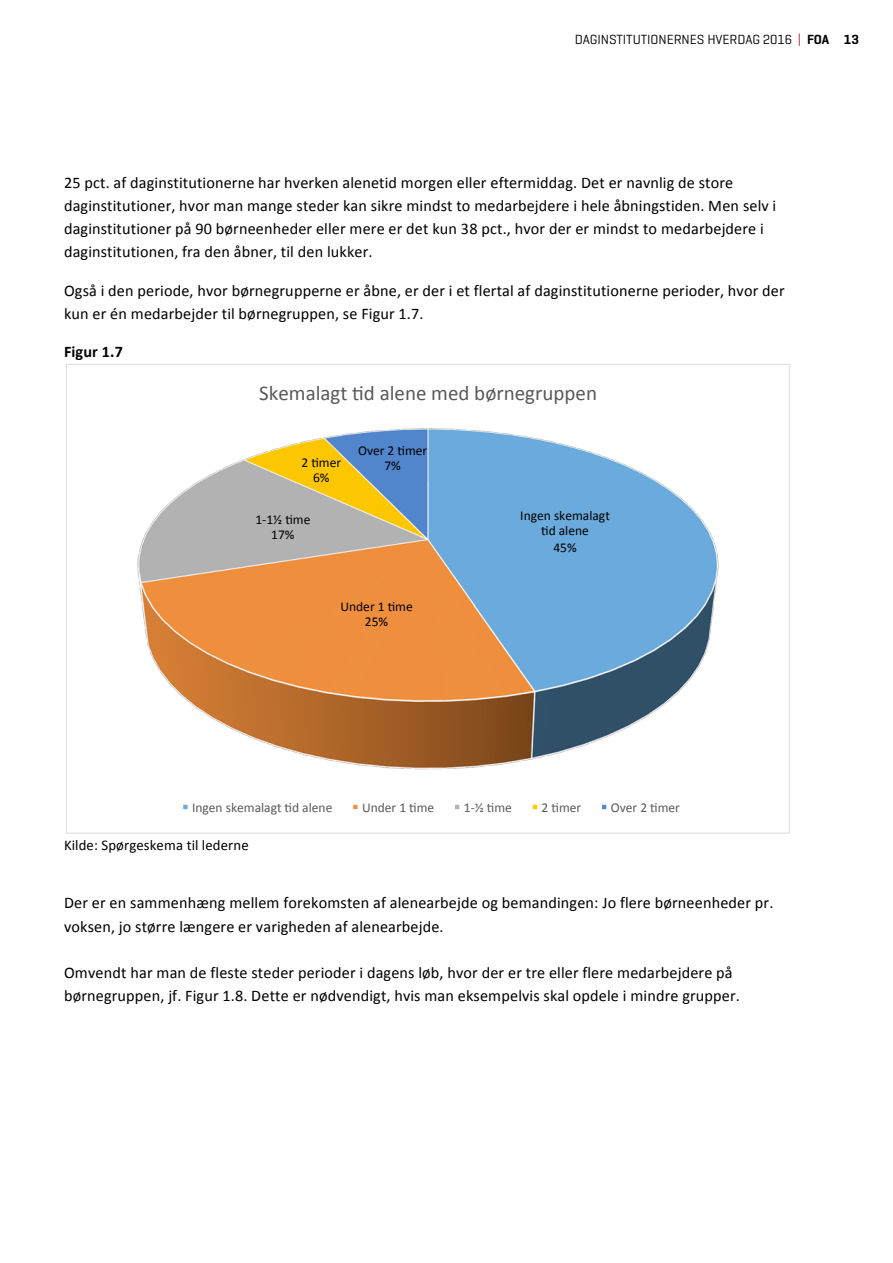
<style>
.page{position:relative;width:893px;height:1263px;background:#fff}
.page>*{position:absolute;margin:0;border:0;box-sizing:border-box;transform-origin:0 0}
.t1{font:21px "Calibri";color:#595959}
.t2{font:16.2px/23.1px "Calibri";letter-spacing:.01em;color:#000}
.t3{font:700 16.2px "Calibri";letter-spacing:.01em;color:#000}
.t4{font:14.7px "Calibri";letter-spacing:.01em;color:#000}
.t5{font:13.5px/15px "Calibri";color:#000;text-align:center}
.t6{font:13.5px "Calibri";color:#595959}
.t7{font:13.5px "Geogrotesque";letter-spacing:-.005em;color:#000}
.s1{color:#ba2a30}
.s2{font-weight:600}
</style>
<div class="page">
<img style="left:137px;top:428px;width:582px;height:342px">
<div style="left:182px;top:803px;width:7px;height:8px;background:#6cacdd"></div>
<div style="left:180px;top:802px;width:11px;height:10px;border:3px solid #fff"></div>
<div style="left:352px;top:803px;width:7px;height:8px;background:#f3913f"></div>
<div style="left:350px;top:802px;width:11px;height:10px;border:3px solid #fff"></div>
<div style="left:453px;top:803px;width:8px;height:8px;background:#b4b4b4"></div>
<div style="left:452px;top:802px;width:10px;height:10px;border:3px solid #fff"></div>
<div style="left:531px;top:803px;width:8px;height:8px;background:#ffca00"></div>
<div style="left:530px;top:802px;width:10px;height:10px;border:3px solid #fff"></div>
<div style="left:600px;top:803px;width:8px;height:8px;background:#5488cf"></div>
<div style="left:599px;top:802px;width:10px;height:10px;border:3px solid #fff"></div>
<p class="t7" style="left:575px;top:31px;width:285px">DAGINSTITUTIONERNES HVERDAG 2016 <span class="s1">|</span> <span class="s2">FOA 13</span></p>
<p class="t2" style="left:64px;top:171px;width:714px">25 pct. af daginstitutionerne har hverken alenetid morgen eller eftermiddag. Det er navnlig de store daginstitutioner, hvor man mange steder kan sikre mindst to medarbejdere i hele åbningstiden. Men selv i daginstitutioner på 90 børneenheder eller mere er det kun 38 pct., hvor der er mindst to medarbejdere i daginstitutionen, fra den åbner, til den lukker.</p>
<p class="t2" style="left:64px;top:278px;width:722px">Også i den periode, hvor børnegrupperne er åbne, er der i et flertal af daginstitutionerne perioder, hvor der kun er én medarbejder til børnegruppen, se Figur 1.7.</p>
<p class="t3" style="left:64px;top:341px;width:60px">Figur 1.7</p>
<p class="t1" style="left:259px;top:379px;width:339px">Skemalagt gd alene med børnegruppen</p>
<p class="t5" style="left:302px;top:455px;width:41px">2 gmer<br>6%</p>
<p class="t5" style="left:358px;top:443px;width:71px">Over 2 gmer<br>7%</p>
<p class="t5" style="left:255px;top:512px;width:56px">1--‐1½ gme<br>17%</p>
<p class="t5" style="left:340px;top:599px;width:74px">Under 1 gme<br>25%</p>
<p class="t5" style="left:520px;top:508px;width:91px">Ingen skemalagt gd alene</p>
<p class="t5" style="left:553px;top:540px;width:25px">45%</p>
<p class="t6" style="left:192px;top:799px;width:142px">Ingen skemalagt gd alene</p>
<p class="t6" style="left:362px;top:799px;width:74px">Under 1 gme</p>
<p class="t6" style="left:464px;top:799px;width:50px">1--‐½ gme</p>
<p class="t6" style="left:542px;top:799px;width:41px">2 gmer</p>
<p class="t6" style="left:611px;top:799px;width:71px">Over 2 gmer</p>
<p class="t4" style="left:64px;top:836px;width:186px">Kilde: Spørgeskema til lederne</p>
<p class="t2" style="left:64px;top:891px;width:711px">Der er en sammenhæng mellem forekomsten af alenearbejde og bemandingen: Jo flere børneenheder pr. voksen, jo større længere er varigheden af alenearbejde.</p>
<p class="t2" style="left:64px;top:961px;width:677px">Omvendt har man de fleste steder perioder i dagens løb, hvor der er tre eller flere medarbejdere på børnegruppen, jf. Figur 1.8. Dette er nødvendigt, hvis man eksempelvis skal opdele i mindre grupper.</p>
</div>
